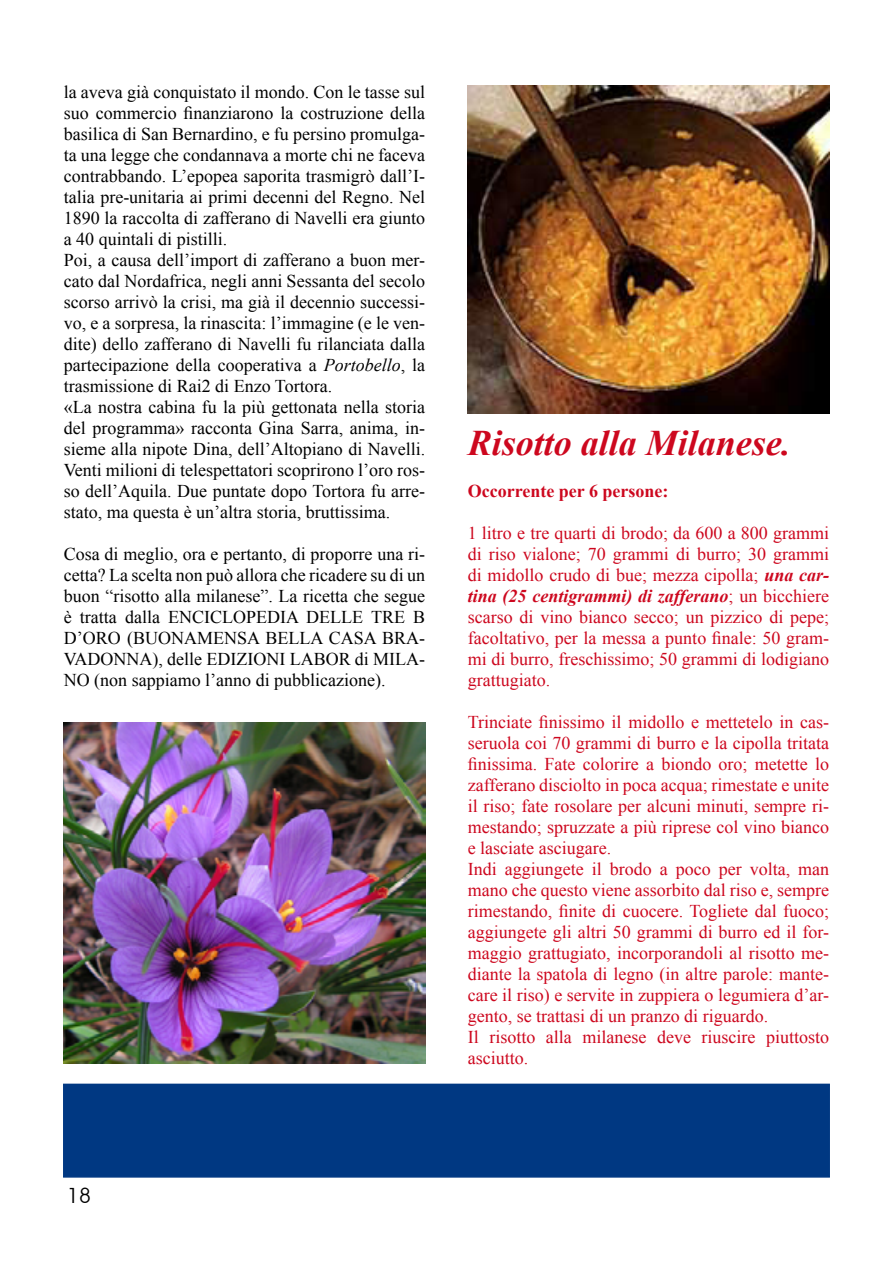
<style>
.page{position:relative;width:893px;height:1263px;background:#fff}
.page>*{position:absolute;margin:0;border:0;box-sizing:border-box;transform-origin:0 0}
.t1{font:italic 700 36px "Times New Roman";color:#cd071e}
.t2{font:21px "Avant Garde IT Cby BT";color:#000}
.t3{font:18px/21px "Times New Roman";color:#000}
.t4{font:18px/21px "Times New Roman";color:#cd071e;text-align:justify}
.t5{font:700 18px "Times New Roman";color:#cd071e}
.s1{font-style:italic}
.s2{font-weight:700;font-style:italic}
</style>
<div class="page">
<img style="left:64px;top:723px;width:362px;height:340px">
<img style="left:468px;top:85px;width:361px;height:328px">
<div style="left:63px;top:1084px;width:767px;height:93px;background:#003882"></div>
<p class="t3" style="left:64px;top:81px;width:363px">la aveva già conquistato il mondo. Con le tasse sul suo commercio finanziarono la costruzione della basilica di San Bernardino, e fu persino promulga&shy;ta una legge che condannava a morte chi ne faceva contrabbando. L’epopea saporita trasmigrò dall’I&shy;talia pre-unitaria ai primi decenni del Regno. Nel 1890 la raccolta di zafferano di Navelli era giunto a 40 quintali di pistilli.<br>Poi, a causa dell’import di zafferano a buon mer&shy;cato dal Nordafrica, negli anni Sessanta del secolo scorso arrivò la crisi, ma già il decennio successi&shy;vo, e a sorpresa, la rinascita: l’immagine (e le ven&shy;dite) dello zafferano di Navelli fu rilanciata dalla partecipazione della cooperativa a <span class="s1">Portobello</span>, la trasmissione di Rai2 di Enzo Tortora.<br>«La nostra cabina fu la più gettonata nella storia del programma» racconta Gina Sarra, anima, in&shy;sieme alla nipote Dina, dell’Altopiano di Navelli.<br>Venti milioni di telespettatori scoprirono l’oro ros&shy;so dell’Aquila. Due puntate dopo Tortora fu arre&shy;stato, ma questa è un’altra storia, bruttissima.</p>
<p class="t3" style="left:64px;top:543px;width:363px;text-align:justify">Cosa di meglio, ora e pertanto, di proporre una ri&shy;cetta? La scelta non può allora che ricadere su di un buon “risotto alla milanese”. La ricetta che segue è tratta dalla ENCICLOPEDIA DELLE TRE B D’ORO (BUONAMENSA BELLA CASA BRA-VADONNA), delle EDIZIONI LABOR di MILA-NO (non sappiamo l’anno di pubblicazione).</p>
<h1 class="t1" style="left:468px;top:417px;width:325px">Risotto alla Milanese.</h1>
<p class="t5" style="left:468px;top:478px;width:202px">Occorrente per 6 persone:</p>
<p class="t4" style="left:468px;top:522px;width:363px">1 litro e tre quarti di brodo; da 600 a 800 grammi di riso vialone; 70 grammi di burro; 30 grammi di midollo crudo di bue; mezza cipolla; <span class="s2">una car&shy;tina (25 centigrammi) di zafferano</span>; un bicchiere scarso di vino bianco secco; un pizzico di pepe; facoltativo, per la messa a punto finale: 50 gram&shy;mi di burro, freschissimo; 50 grammi di lodigiano grattugiato.</p>
<p class="t4" style="left:468px;top:711px;width:363px;text-align:left">Trinciate finissimo il midollo e mettetelo in cas&shy;seruola coi 70 grammi di burro e la cipolla tritata finissima. Fate colorire a biondo oro; metette lo zafferano disciolto in poca acqua; rimestate e unite il riso; fate rosolare per alcuni minuti, sempre ri&shy;mestando; spruzzate a più riprese col vino bianco e lasciate asciugare.<br>Indi aggiungete il brodo a poco per volta, man mano che questo viene assorbito dal riso e, sempre rimestando, finite di cuocere. Togliete dal fuoco; aggiungete gli altri 50 grammi di burro ed il for&shy;maggio grattugiato, incorporandoli al risotto me&shy;diante la spatola di legno (in altre parole: mante&shy;care il riso) e servite in zuppiera o legumiera d’ar&shy;gento, se trattasi di un pranzo di riguardo.<br>Il risotto alla milanese deve riuscire piuttosto asciutto.</p>
<p class="t2" style="left:67px;top:1183px;width:25px">18</p>
</div>
